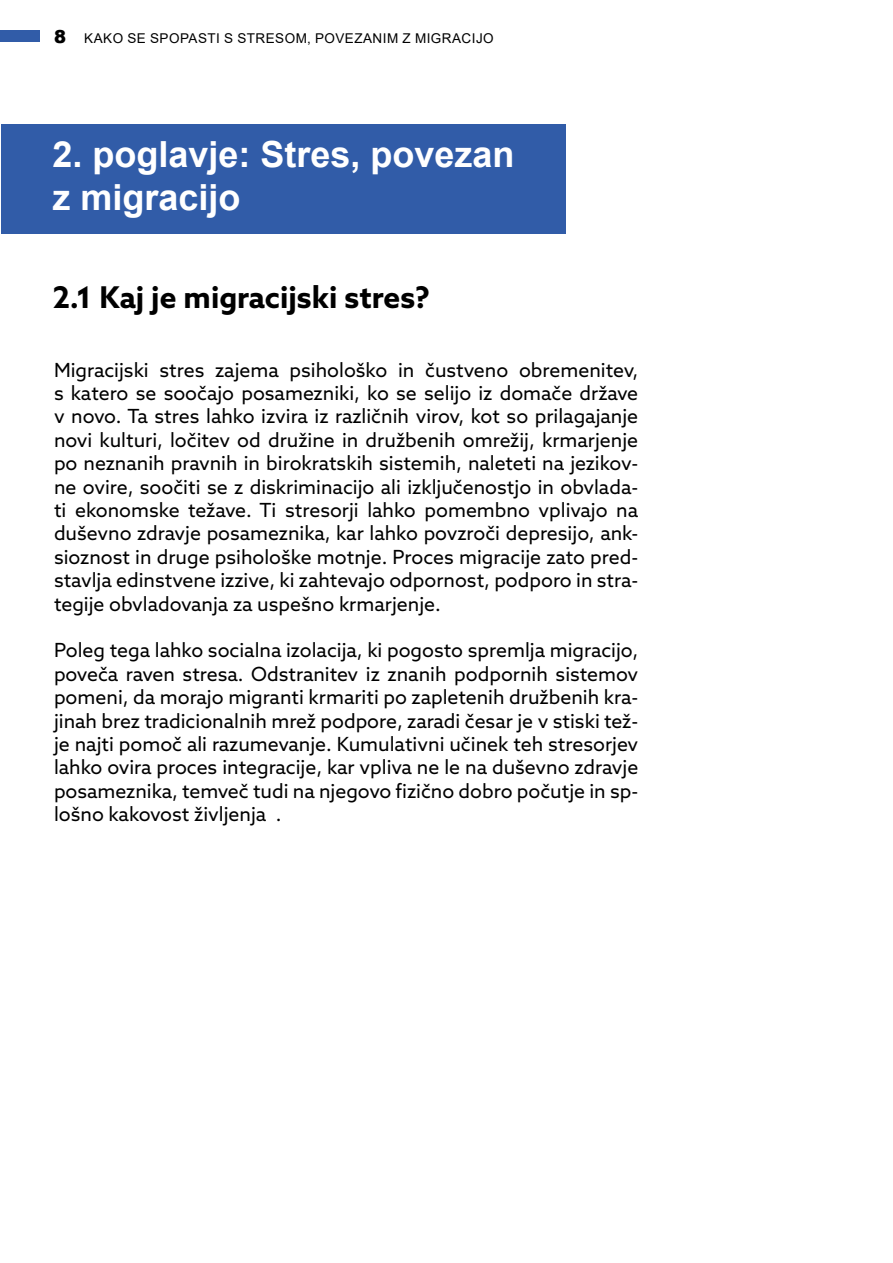
<style>
.page{position:relative;width:893px;height:1263px;background:#fff}
.page>*{position:absolute;margin:0;border:0;box-sizing:border-box;transform-origin:0 0}
.t1{font:700 36px/43.2px "Arial";color:#fff}
.t2{font:700 30px "Azo Sans";color:#000}
.t3{font:19.5px/23.4px "Azo Sans";color:#000;text-align:justify}
.t4{font:13.5px "Arial";letter-spacing:.035em;color:#000}
.s1{font-weight:900;font-size:18px}
</style>
<div class="page">
<div style="left:0;top:31px;width:40px;height:11px;background:#315ca8"></div>
<div style="left:1px;top:124px;width:565px;height:110px;background:#315ca8"></div>
<p class="t4" style="left:54px;top:29px;width:441px"><span class="s1">8</span> KAKO SE SPOPASTI S STRESOM, POVEZANIM Z MIGRACIJO</p>
<h1 class="t1" style="left:52px;top:133px;width:464px">2. poglavje: Stres, povezan z migracijo</h1>
<h2 class="t2" style="left:52px;top:278px;width:380px">2.1 Kaj je migracijski stres?</h2>
<p class="t3" style="left:54px;top:358px;width:586px">Migracijski stres zajema psihološko in čustveno obremenitev, s katero se soočajo posamezniki, ko se selijo iz domače države v novo. Ta stres lahko izvira iz različnih virov, kot so prilagajanje novi kulturi, ločitev od družine in družbenih omrežij, krmarjenje po neznanih pravnih in birokratskih sistemih, naleteti na jezikov&shy;ne ovire, soočiti se z diskriminacijo ali izključenostjo in obvlada&shy;ti ekonomske težave. Ti stresorji lahko pomembno vplivajo na duševno zdravje posameznika, kar lahko povzroči depresijo, ank&shy;sioznost in druge psihološke motnje. Proces migracije zato pred&shy;stavlja edinstvene izzive, ki zahtevajo odpornost, podporo in stra&shy;tegije obvladovanja za uspešno krmarjenje.</p>
<p class="t3" style="left:54px;top:638px;width:586px">Poleg tega lahko socialna izolacija, ki pogosto spremlja migracijo, poveča raven stresa. Odstranitev iz znanih podpornih sistemov pomeni, da morajo migranti krmariti po zapletenih družbenih kra&shy;jinah brez tradicionalnih mrež podpore, zaradi česar je v stiski tež&shy;je najti pomoč ali razumevanje. Kumulativni učinek teh stresorjev lahko ovira proces integracije, kar vpliva ne le na duševno zdravje posameznika, temveč tudi na njegovo fizično dobro počutje in sp&shy;lošno kakovost življenja .</p>
</div>
